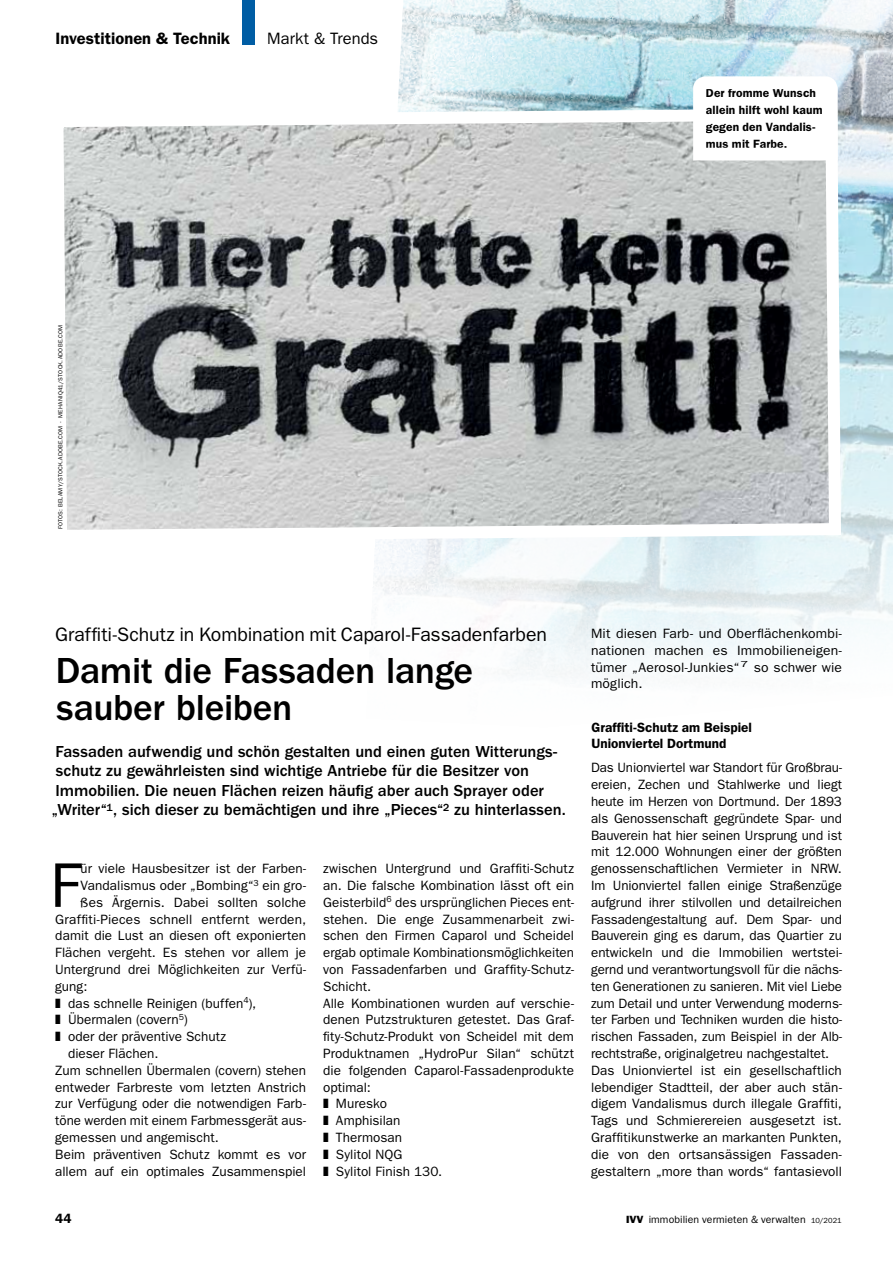
<style>
.page{position:relative;width:893px;height:1263px;background:#fff}
.page>*{position:absolute;margin:0;border:0;box-sizing:border-box;transform-origin:0 0}
.t1{font:63.3px "ITC Franklin Gothic Std";color:#000}
.t2{font:500 37.5px/37.5px "ITC Franklin Gothic Std";letter-spacing:-.01em;color:#000}
.t3{font:19.5px "ITC Franklin Gothic Std";letter-spacing:-.005em;color:#000}
.t4{font:500 16.5px/19.5px "ITC Franklin Gothic Std";color:#000}
.t5{font:600 16.5px "ITC Franklin Gothic Std";color:#000}
.t6{font:16.5px "ITC Franklin Gothic Std";color:#000}
.t7{font:13.5px/16.8px "ITC Franklin Gothic Std";color:#000}
.t8{font:600 13.5px/16.8px "ITC Franklin Gothic Std";color:#000}
.t9{font:600 12px/16.8px "ITC Franklin Gothic Std";letter-spacing:.015em;color:#000}
.t10{font:10.5px "ITC Franklin Gothic Std";letter-spacing:.005em;color:#000}
.t11{font:6px "ITC Franklin Gothic Std";letter-spacing:.02em;color:#000}
.s1{font-size:13.05px}
.s2{font-family:"ITC Franklin Gothic Std Hvy"}
.s3{font-size:7.5px}
</style>
<div class="page">
<svg style="left:373px;top:0;width:520px;height:678px"></svg>
<svg style="left:63px;top:0;width:784px;height:548px"></svg>
<svg style="left:687px;top:70px;width:157px;height:97px"></svg>
<svg style="left:242px;top:0;width:13px;height:44px"></svg>
<p class="t5" style="left:56px;top:29px;width:176px">Investitionen &amp; Technik</p>
<p class="t6" style="left:267px;top:29px;width:112px">Markt &amp; Trends</p>
<p class="t9" style="left:706px;top:85px;width:118px">Der fromme Wunsch allein hilft wohl kaum gegen den Vandalis&shy;mus mit Farbe.</p>
<p class="t11" style="left:57px;top:529px;width:205px;rotate:-90deg">FOTOs: Belamy/stock.adobe.com · mehaniq41/stock.adobe.com</p>
<h3 class="t3" style="left:55px;top:623px;width:493px">Graffiti-Schutz in Kombination mit Caparol-Fassadenfarben</h3>
<h2 class="t2" style="left:56px;top:652px;width:419px">Damit die Fassaden lange sauber bleiben</h2>
<p class="t4" style="left:52px;top:741px;width:515px">Fassaden aufwendig und schön gestalten und einen guten Witterungs&shy;schutz zu gewährleisten sind wichtige Antriebe für die Besitzer von Immobilien. Die neuen Flächen reizen häufig aber auch Sprayer oder „Writer“<sup>1</sup>, sich dieser zu bemächtigen und ihre „Pieces“<sup>2</sup> zu hinterlassen.</p>
<h1 class="t1" style="left:50px;top:849px;width:32px">F</h1>
<p class="t7" style="left:81px;top:860px;width:227px"><span class="s1">ü</span>r viele Hausbesitzer ist der Farben-</p>
<p class="t7" style="left:81px;top:877px;width:227px">Vandalismus oder „Bombing“<sup>3</sup> ein gro-</p>
<p class="t7" style="left:81px;top:894px;width:227px">ßes Ärgernis. Dabei sollten solche</p>
<p class="t7" style="left:55px;top:911px;width:252px">Graffiti-Pieces schnell entfernt werden,</p>
<p class="t7" style="left:55px;top:927px;width:252px">damit die Lust an diesen oft exponierten</p>
<p class="t7" style="left:55px;top:944px;width:252px">Flächen vergeht. Es stehen vor allem je</p>
<p class="t7" style="left:55px;top:961px;width:252px">Untergrund drei Möglichkeiten zur Verfü-</p>
<p class="t7" style="left:55px;top:978px;width:34px">gung:</p>
<p class="t7" style="left:55px;top:995px;width:202px">❚ das schnelle Reinigen (buffen<sup>4</sup>),</p>
<p class="t7" style="left:55px;top:1011px;width:134px">❚ Übermalen (covern<sup>5</sup>)</p>
<p class="t7" style="left:55px;top:1028px;width:173px">❚ oder der präventive Schutz</p>
<p class="t7" style="left:68px;top:1045px;width:92px">dieser Flächen.</p>
<p class="t7" style="left:55px;top:1062px;width:252px">Zum schnellen Übermalen (covern) stehen</p>
<p class="t7" style="left:55px;top:1079px;width:252px">entweder Farbreste vom letzten Anstrich</p>
<p class="t7" style="left:55px;top:1095px;width:252px">zur Verfügung oder die notwendigen Farb-</p>
<p class="t7" style="left:55px;top:1112px;width:252px">töne werden mit einem Farbmessgerät aus-</p>
<p class="t7" style="left:55px;top:1129px;width:165px">gemessen und angemischt.</p>
<p class="t7" style="left:55px;top:1146px;width:252px">Beim präventiven Schutz kommt es vor</p>
<p class="t7" style="left:55px;top:1163px;width:252px">allem auf ein optimales Zusammenspiel</p>
<p class="t8" style="left:55px;top:1210px;width:18px">44</p>
<p class="t7" style="left:323px;top:860px;width:252px">zwischen Untergrund und Graffiti-Schutz an. Die falsche Kombination lässt oft ein<br>Geisterbild<sup>6</sup> des ursprünglichen Pieces ent&shy;stehen. Die enge Zusammenarbeit zwi&shy;schen den Firmen Caparol und Scheidel ergab optimale Kombinationsmöglichkeiten von Fassadenfarben und Graffity-Schutz-<br>Schicht.<br>Alle Kombinationen wurden auf verschie&shy;denen Putzstrukturen getestet. Das Graf&shy;fity-Schutz-Produkt von Scheidel mit dem<br>Produktnamen „HydroPur Silan“ schützt die folgenden Caparol-Fassadenprodukte optimal:<br>❚ Muresko<br>❚ Amphisilan<br>❚ Thermosan<br>❚ Sylitol NQG<br>❚ Sylitol Finish 130.</p>
<p class="t7" style="left:591px;top:625px;width:252px;text-align:justify">Mit diesen Farb- und Oberflächenkombi&shy;nationen machen es Immobilieneigen&shy;tümer „Aerosol-Junkies“<sup>7</sup> so schwer wie möglich.</p>
<p class="t8" style="left:592px;top:719px;width:162px">Graffiti-Schutz am Beispiel<br>Unionviertel Dortmund</p>
<p class="t7" style="left:591px;top:759px;width:253px">Das Unionviertel war Standort für Großbrau&shy;ereien, Zechen und Stahlwerke und liegt heute im Herzen von Dortmund. Der 1893 als Genossenschaft gegründete Spar- und Bauverein hat hier seinen Ursprung und ist mit 12.000 Wohnungen einer der größten genossenschaftlichen Vermieter in NRW.<br>Im Unionviertel fallen einige Straßenzüge aufgrund ihrer stilvollen und detailreichen Fassadengestaltung auf. Dem Spar- und Bauverein ging es darum, das Quartier zu entwickeln und die Immobilien wertstei&shy;gernd und verantwortungsvoll für die nächs&shy;ten Generationen zu sanieren. Mit viel Liebe zum Detail und unter Verwendung moderns&shy;ter Farben und Techniken wurden die histo&shy;rischen Fassaden, zum Beispiel in der Alb&shy;rechtstraße, originalgetreu nachgestaltet.<br>Das Unionviertel ist ein gesellschaftlich lebendiger Stadtteil, der aber auch stän&shy;digem Vandalismus durch illegale Graffiti, Tags und Schmierereien ausgesetzt ist.<br>Graffitikunstwerke an markanten Punkten, die von den ortsansässigen Fassaden&shy;gestaltern „more than words“ fantasievoll</p>
<p class="t10" style="left:626px;top:1214px;width:217px"><span class="s2">IVV</span> immobilien vermieten &amp; verwalten <span class="s3">10/2021</span></p>
</div>
